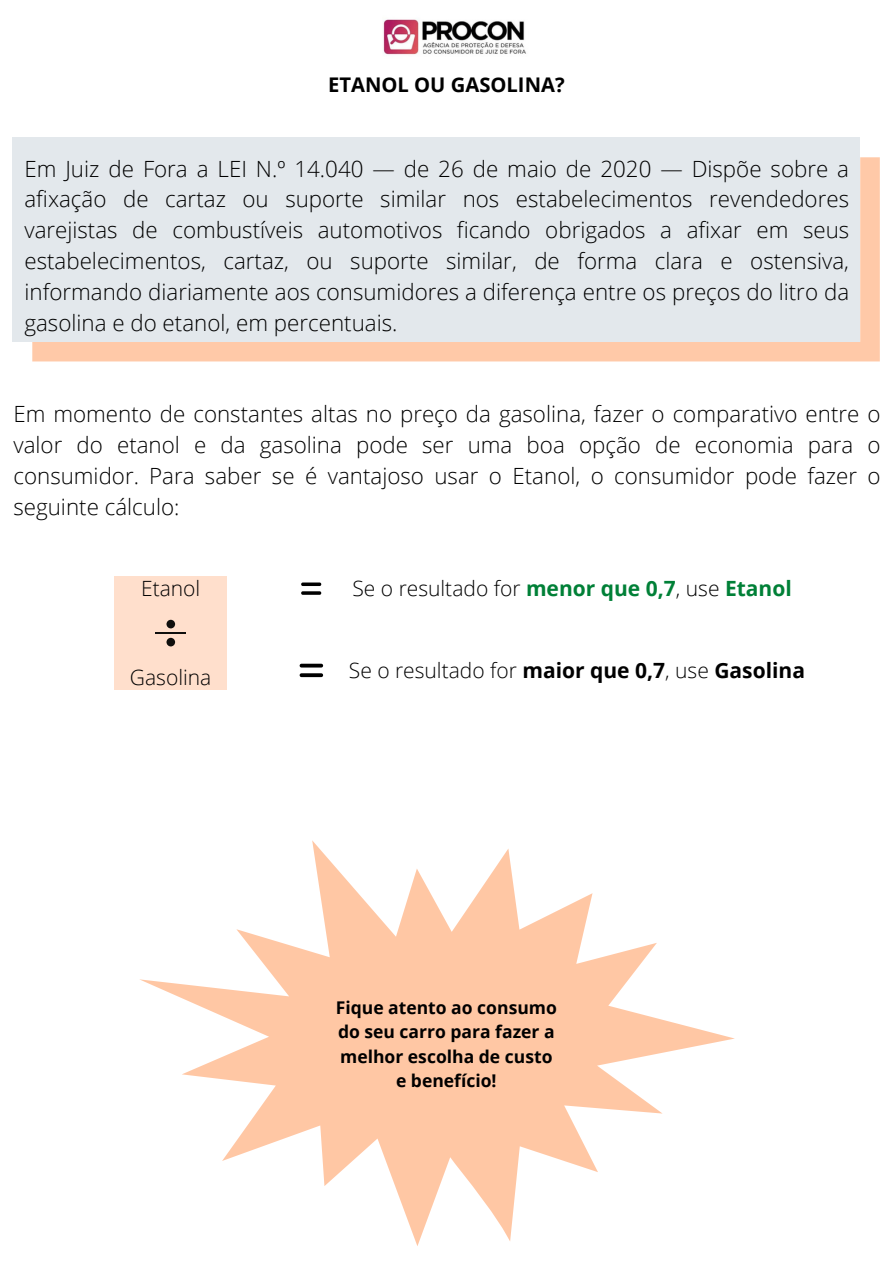
<style>
.page{position:relative;width:893px;height:1264px;background:#fff}
.page>*{position:absolute;margin:0;border:0;box-sizing:border-box;transform-origin:0 0}
.t1{font:300 22.35px/30.9px "Open Sans";color:#000;text-align:justify}
.t2{font:300 21px "Open Sans";color:#000}
.t3{font:700 20.25px "Open Sans";color:#000}
.t4{font:700 17.55px/24.5px "Open Sans";color:#000;text-align:center}
.s1{font-weight:700;color:#008037}
.s2{font-weight:700}
</style>
<div class="page">
<img style="left:383px;top:19px;width:143px;height:36px">
<div style="left:32px;top:157px;width:847px;height:204px;background:#ffc9a8"></div>
<div style="left:13px;top:138px;width:847px;height:204px;background:#e3e8ec"></div>
<div style="left:114px;top:576px;width:113px;height:113px;background:#ffdfcc"></div>
<hr style="left:156px;top:632px;width:30px;height:1px;background:#100f0d">
<div style="left:166px;top:619px;width:9px;height:9px;background:#100f0d;border-radius:50%"></div>
<div style="left:166px;top:638px;width:9px;height:8px;background:#100f0d;border-radius:50%"></div>
<svg style="left:301px;top:582px;width:20px;height:13px"></svg>
<svg style="left:299px;top:663px;width:24px;height:14px"></svg>
<svg style="left:140px;top:840px;width:594px;height:406px"></svg>
<p class="t3" style="left:328px;top:70px;width:238px">ETANOL OU GASOLINA?</p>
<p class="t1" style="left:24px;top:152px;width:826px">Em Juiz de Fora a LEI N.º 14.040 — de 26 de maio de 2020 — Dispõe sobre a afixação de cartaz ou suporte similar nos estabelecimentos revendedores varejistas de combustíveis automotivos ficando obrigados a afixar em seus estabelecimentos, cartaz, ou suporte similar, de forma clara e ostensiva, informando diariamente aos consumidores a diferença entre os preços do litro da gasolina e do etanol, em percentuais.</p>
<p class="t1" style="left:13px;top:398px;width:868px">Em momento de constantes altas no preço da gasolina, fazer o comparativo entre o valor do etanol e da gasolina pode ser uma boa opção de economia para o consumidor. Para saber se é vantajoso usar o Etanol, o consumidor pode fazer o seguinte cálculo:</p>
<p class="t2" style="left:141px;top:574px;width:61px">Etanol</p>
<p class="t2" style="left:130px;top:663px;width:83px">Gasolina</p>
<p class="t2" style="left:352px;top:574px;width:441px">Se o resultado for <span class="s1">menor que 0,7</span>, use <span class="s1">Etanol</span></p>
<p class="t2" style="left:349px;top:656px;width:457px">Se o resultado for <span class="s2">maior que 0,7</span>, use <span class="s2">Gasolina</span></p>
<p class="t4" style="left:336px;top:994px;width:223px">Fique atento ao consumo do seu carro para fazer a melhor escolha de custo e benefício!</p>
</div>
